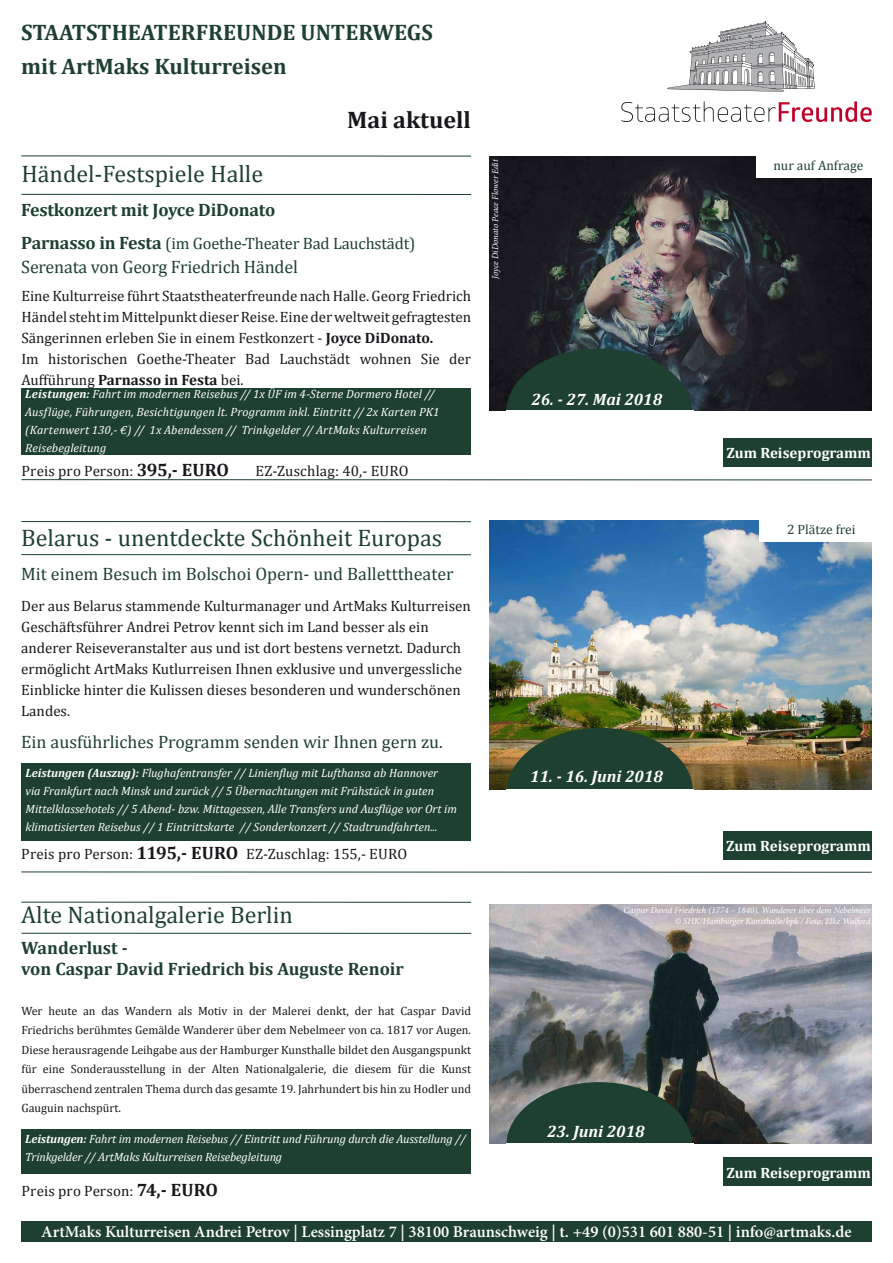
<style>
.page{position:relative;width:893px;height:1263px;background:#fff}
.page>*{position:absolute;margin:0;border:0;box-sizing:border-box;transform-origin:0 0}
.t1{font:24px "Cambria";color:#1e4031}
.t2{font:700 24px "Cambria";color:#1a171c}
.t3{font:700 22.5px/34.5px "Cambria";color:#1e4031}
.t4{font:18px "Cambria";color:#1e4031}
.t5{font:700 18px/21.6px "Cambria";color:#1e4031}
.t6{font:600 16.5px "Minion Pro";color:#fff}
.t7{font:16.5px "Cambria";letter-spacing:-.01em;color:#1e4031}
.t8{font:italic 700 16.5px "Cambria";color:#fff}
.t9{font:15px/21px "Cambria";color:#1a171c}
.t10{font:700 15px "Cambria";color:#fff}
.t11{font:13.5px "Cambria";color:#1e4031}
.t12{font:italic 12px/18px "Cambria";color:#fff}
.t13{font:12px/19.5px "Cambria";color:#1a171c;text-align:justify}
.t14{font:italic 9px/10.8px "Minion Pro";letter-spacing:-.005em;color:#fff;text-align:right}
.s1{font-weight:700;font-size:18px}
.s2{font-weight:700}
</style>
<div class="page">
<div style="left:21px;top:1221px;width:851px;height:21px;background:#1e4031"></div>
<div style="left:21px;top:388px;width:450px;height:67px;background:#1e4031"></div>
<img style="left:489px;top:157px;width:383px;height:253px">
<div style="left:506px;top:349px;width:186px;height:127px;background:#1e4031;border-radius:50%"></div>
<div style="left:506px;top:410px;width:187px;height:70px;background:#fff"></div>
<hr style="left:21px;top:194px;width:450px;height:1px;background:#1e4031">
<hr style="left:21px;top:521px;width:450px;height:1px;background:#1e4031">
<hr style="left:21px;top:554px;width:450px;height:1px;background:#1e4031">
<hr style="left:21px;top:156px;width:450px;height:1px;background:#1e4031">
<div style="left:723px;top:438px;width:149px;height:28px;background:#1e4031"></div>
<hr style="left:21px;top:479px;width:851px;height:1px;background:#1e4031">
<hr style="left:21px;top:872px;width:851px;height:1px;background:#1e4031">
<div style="left:21px;top:763px;width:450px;height:78px;background:#1e4031"></div>
<img style="left:489px;top:521px;width:383px;height:268px">
<div style="left:507px;top:728px;width:186px;height:127px;background:#1e4031;border-radius:50%"></div>
<div style="left:507px;top:789px;width:187px;height:71px;background:#fff"></div>
<div style="left:723px;top:831px;width:149px;height:28px;background:#1e4031"></div>
<div style="left:21px;top:1129px;width:450px;height:45px;background:#1e4031"></div>
<img style="left:489px;top:905px;width:383px;height:238px">
<div style="left:506px;top:1082px;width:186px;height:128px;background:#1e4031;border-radius:50%"></div>
<div style="left:506px;top:1143px;width:187px;height:71px;background:#fff"></div>
<hr style="left:21px;top:933px;width:450px;height:1px;background:#1e4031">
<hr style="left:21px;top:902px;width:450px;height:1px;background:#1e4031">
<div style="left:723px;top:1157px;width:149px;height:29px;background:#1e4031"></div>
<div style="left:759px;top:520px;width:116px;height:22px;background:#fff"></div>
<svg style="left:621px;top:101px;width:251px;height:21px"></svg>
<svg style="left:667px;top:21px;width:148px;height:71px"></svg>
<div style="left:756px;top:157px;width:116px;height:21px;background:#fff"></div>
<h2 class="t3" style="left:21px;top:14px;width:413px">STAATSTHEATERFREUNDE UNTERWEGS mit ArtMaks Kulturreisen</h2>
<h1 class="t2" style="left:347px;top:105px;width:125px">Mai aktuell</h1>
<h1 class="t1" style="left:21px;top:159px;width:243px">Händel-Festspiele Halle</h1>
<p class="t5" style="left:21px;top:199px;width:256px">Festkonzert mit Joyce DiDonato</p>
<p class="t7" style="left:21px;top:233px;width:396px"><span class="s1">Parnasso in Festa</span> (im Goethe-Theater Bad Lauchstädt)</p>
<p class="t4" style="left:21px;top:256px;width:278px">Serenata von Georg Friedrich Händel</p>
<p class="t9" style="left:21px;top:285px;width:451px">Eine Kulturreise führt Staatstheaterfreunde nach Halle. Georg Friedrich Händel steht im Mittelpunkt dieser Reise. Eine der weltweit gefragtesten Sängerinnen erleben Sie in einem Festkonzert - <span class="s2">Joyce DiDonato.<br></span>Im historischen Goethe-Theater Bad Lauchstädt wohnen Sie der Aufführung <span class="s2">Parnasso in Festa</span> bei.</p>
<p class="t12" style="left:25px;top:385px;width:416px"><span class="s2">Leistungen:</span> Fahrt im modernen Reisebus // 1x ÜF im 4-Sterne Dormero Hotel // Ausflüge, Führungen, Besichtigungen lt. Programm inkl. Eintritt // 2x Karten PK1 (Kartenwert 130,- €) // 1x Abendessen // Trinkgelder // ArtMaks Kulturreisen Reisebegleitung</p>
<p class="t9" style="left:21px;top:460px;width:209px">Preis pro Person: <span class="s1">395,- EURO</span></p>
<p class="t9" style="left:255px;top:460px;width:154px">EZ-Zuschlag: 40,- EURO</p>
<h1 class="t1" style="left:21px;top:523px;width:422px">Belarus - unentdeckte Schönheit Europas</h1>
<p class="t4" style="left:21px;top:563px;width:434px">Mit einem Besuch im Bolschoi Opern- und Balletttheater</p>
<p class="t9" style="left:21px;top:595px;width:451px">Der aus Belarus stammende Kulturmanager und ArtMaks Kulturreisen Geschäftsführer Andrei Petrov kennt sich im Land besser als ein anderer Reiseveranstalter aus und ist dort bestens vernetzt. Dadurch ermöglicht ArtMaks Kutlurreisen Ihnen exklusive und unvergessliche Einblicke hinter die Kulissen dieses besonderen und wunderschönen Landes.</p>
<p class="t4" style="left:21px;top:731px;width:423px">Ein ausführliches Programm senden wir Ihnen gern zu.</p>
<p class="t12" style="left:26px;top:763px;width:433px"><span class="s2">Leistungen (Auszug):</span> Flughafentransfer // Linienflug mit Lufthansa ab Hannover<br>via Frankfurt nach Minsk und zurück // 5 Übernachtungen mit Frühstück in guten Mittelklassehotels // 5 Abend- bzw. Mittagessen, Alle Transfers und Ausflüge vor Ort im klimatisierten Reisebus // 1 Eintrittskarte // Sonderkonzert // Stadtrundfahrten...</p>
<p class="t9" style="left:21px;top:843px;width:387px">Preis pro Person: <span class="s1">1195,- EURO</span> EZ-Zuschlag: 155,- EURO</p>
<h1 class="t1" style="left:21px;top:900px;width:273px">Alte Nationalgalerie Berlin</h1>
<p class="t5" style="left:21px;top:936px;width:384px">Wanderlust -<br>von Caspar David Friedrich bis Auguste Renoir</p>
<p class="t13" style="left:21px;top:1000px;width:451px">Wer heute an das Wandern als Motiv in der Malerei denkt, der hat Caspar David Friedrichs berühmtes Gemälde Wanderer über dem Nebelmeer von ca. 1817 vor Augen.<br>Diese herausragende Leihgabe aus der Hamburger Kunsthalle bildet den Ausgangspunkt für eine Sonderausstellung in der Alten Nationalgalerie, die diesem für die Kunst überraschend zentralen Thema durch das gesamte 19. Jahrhundert bis hin zu Hodler und Gauguin nachspürt.</p>
<p class="t12" style="left:25px;top:1130px;width:442px"><span class="s2">Leistungen:</span> Fahrt im modernen Reisebus // Eintritt und Führung durch die Ausstellung //<br>Trinkgelder // ArtMaks Kulturreisen Reisebegleitung</p>
<p class="t9" style="left:21px;top:1180px;width:198px">Preis pro Person: <span class="s1">74,- EURO</span></p>
<p class="t14" style="left:490px;top:279px;width:121px;rotate:-90deg">Joyce DiDonato Peace Flower Edit</p>
<p class="t11" style="left:773px;top:157px;width:91px">nur auf Anfrage</p>
<p class="t8" style="left:531px;top:390px;width:132px">26. - 27. Mai 2018</p>
<p class="t10" style="left:726px;top:444px;width:146px">Zum Reiseprogramm</p>
<p class="t11" style="left:787px;top:521px;width:70px">2 Plätze frei</p>
<p class="t8" style="left:530px;top:767px;width:134px">11. - 16. Juni 2018</p>
<p class="t10" style="left:726px;top:837px;width:146px">Zum Reiseprogramm</p>
<p class="t14" style="left:623px;top:905px;width:249px">Caspar David Friedrich (1774 – 1840), Wanderer über dem Nebelmeer © SHK/Hamburger Kunsthalle/bpk / Foto: Elke Walford</p>
<p class="t8" style="left:547px;top:1121px;width:99px">23. Juni 2018</p>
<p class="t10" style="left:726px;top:1163px;width:146px">Zum Reiseprogramm</p>
<p class="t6" style="left:41px;top:1221px;width:812px">ArtMaks Kulturreisen Andrei Petrov | Lessingplatz 7 | 38100 Braunschweig | t. +49 (0)531 601 880-51 | info@artmaks.de</p>
</div>
